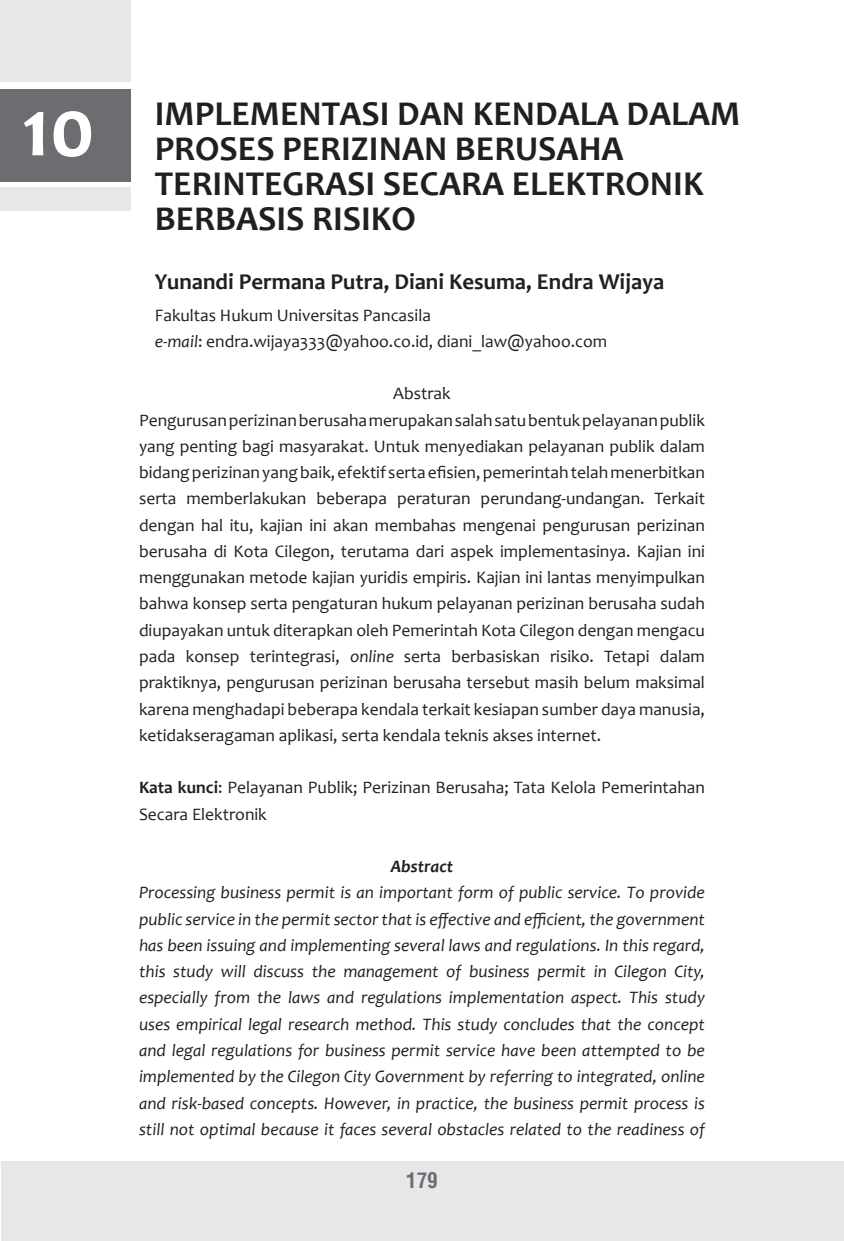
<style>
.page{position:relative;width:844px;height:1241px;background:#fff}
.page>*{position:absolute;margin:0;border:0;box-sizing:border-box;transform-origin:0 0}
.judul{font:700 84px "Candara";color:#fff}
.judul-2{font:700 35px/35px "Candara";color:#231f20}
.sub_bab{font:700 22.75px "Candara";color:#231f20}
.judul-3{font:700 21px "Arena Condensed";color:#6c6d70}
.abstrak{font:17.5px/26.2px "Candara";color:#231f20;text-align:justify}
.abstrak-2{font:italic 17.5px/26.2px "Candara";color:#231f20;text-align:justify}
.abstrak-3{font:italic 700 17.5px "Candara";color:#231f20}
.s1{font-style:italic}
.s2{font-weight:700}
</style>
<div class="page">
<hr style="left:0;top:1161px;width:1px;height:79px;background:#e6e7e9">
<div style="left:1px;top:1161px;width:842px;height:79px;background:#e6e7e9"></div>
<div style="left:0;top:89px;width:130px;height:92px;background:#6c6d70"></div>
<div style="left:0;top:187px;width:130px;height:24px;background:#e6e7e9"></div>
<div style="left:0;top:0;width:130px;height:82px;background:#e6e7e9"></div>
<p class="judul" style="left:22px;top:75px;width:74px">10</p>
<p class="judul-2" style="left:155px;top:95px;width:587px">IMPLEMENTASI DAN KENDALA DALAM<br>PROSES PERIZINAN BERUSAHA<br>TERINTEGRASI SECARA ELEKTRONIK</p>
<p class="judul-2" style="left:155px;top:200px;width:262px">BERBASIS RISIKO</p>
<p class="sub_bab" style="left:155px;top:267px;width:511px">Yunandi Permana Putra, Diani Kesuma, Endra Wijaya</p>
<p class="abstrak" style="left:155px;top:301px;width:277px">Fakultas Hukum Universitas Pancasila</p>
<p class="abstrak" style="left:155px;top:328px;width:453px"><span class="s1">e-mail</span>: endra.wijaya333@yahoo.co.id, diani_law@yahoo.com</p>
<p class="abstrak" style="left:393px;top:380px;width:59px">Abstrak</p>
<p class="abstrak" style="left:139px;top:406px;width:567px">Pengurusan perizinan berusaha merupakan salah satu bentuk pelayanan publik yang penting bagi masyarakat. Untuk menyediakan pelayanan publik dalam bidang perizinan yang baik, efektif serta efisien, pemerintah telah menerbitkan serta memberlakukan beberapa peraturan perundang-undangan. Terkait dengan hal itu, kajian ini akan membahas mengenai pengurusan perizinan berusaha di Kota Cilegon, terutama dari aspek implementasinya. Kajian ini menggunakan metode kajian yuridis empiris. Kajian ini lantas menyimpulkan bahwa konsep serta pengaturan hukum pelayanan perizinan berusaha sudah diupayakan untuk diterapkan oleh Pemerintah Kota Cilegon dengan mengacu pada konsep terintegrasi, <span class="s1">online</span> serta berbasiskan risiko. Tetapi dalam praktiknya, pengurusan perizinan berusaha tersebut masih belum maksimal karena menghadapi beberapa kendala terkait kesiapan sumber daya manusia, ketidakseragaman aplikasi, serta kendala teknis akses internet.</p>
<p class="abstrak" style="left:139px;top:774px;width:567px"><span class="s2">Kata kunci</span>: Pelayanan Publik; Perizinan Berusaha; Tata Kelola Pemerintahan<br>Secara Elektronik</p>
<p class="abstrak-3" style="left:391px;top:855px;width:64px">Abstract</p>
<p class="abstrak-2" style="left:139px;top:879px;width:567px">Processing business permit is an important form of public service. To provide public service in the permit sector that is effective and efficient, the government has been issuing and implementing several laws and regulations. In this regard, this study will discuss the management of business permit in Cilegon City, especially from the laws and regulations implementation aspect. This study uses empirical legal research method. This study concludes that the concept and legal regulations for business permit service have been attempted to be implemented by the Cilegon City Government by referring to integrated, online and risk-based concepts. However, in practice, the business permit process is still not optimal because it faces several obstacles related to the readiness of</p>
<p class="judul-3" style="left:406px;top:1167px;width:33px">179</p>
</div>
